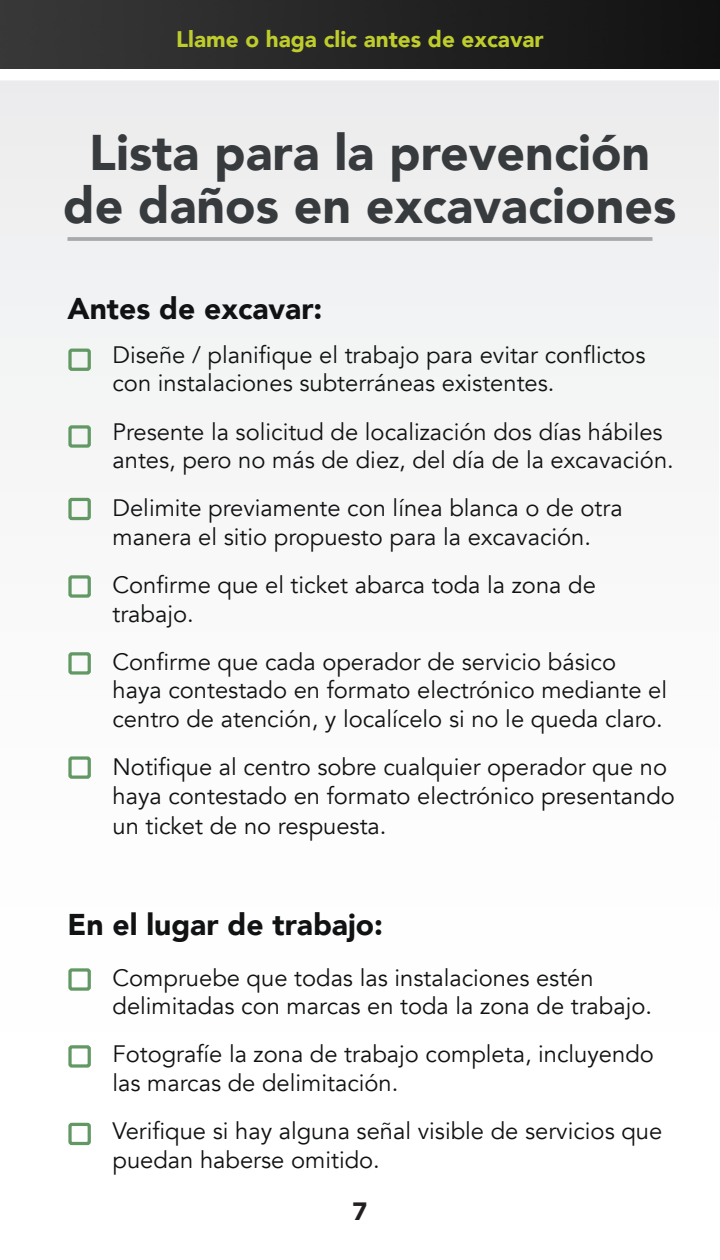
<style>
.page{position:relative;width:720px;height:1260px;background:#fff}
.page>*{position:absolute;margin:0;border:0;box-sizing:border-box;transform-origin:0 0}
.t1{font:900 50px/52.5px "Avenir";color:#383b3d;text-align:center}
.Body_Text{font:900 30px "Avenir";color:#111213}
.t2{font:900 25px "Avenir";color:#231f20}
.Paragraph_Style_2{font:23.75px/28.5px "Avenir";color:#111213}
.t3{font:900 22.5px "Avenir";color:#becd2b}
</style>
<div class="page">
<div style="left:0;top:80px;width:719px;height:1116px;background:#fafafa"></div>
<img style="left:0;top:0;width:720px;height:68px">
<hr style="left:68px;top:237px;width:584px;height:4px;background:#a7a9ab">
<div style="left:68px;top:349px;width:23px;height:22px;border:3px solid #619864;border-radius:2px"></div>
<div style="left:68px;top:425px;width:23px;height:23px;border:3px solid #619864;border-radius:2px"></div>
<div style="left:68px;top:498px;width:23px;height:22px;border:3px solid #619864;border-radius:2px"></div>
<div style="left:68px;top:575px;width:23px;height:23px;border:3px solid #619864;border-radius:2px"></div>
<div style="left:68px;top:652px;width:23px;height:23px;border:3px solid #619864;border-radius:2px"></div>
<div style="left:68px;top:756px;width:23px;height:23px;border:3px solid #619864;border-radius:2px"></div>
<div style="left:68px;top:968px;width:23px;height:23px;border:3px solid #619864;border-radius:2px"></div>
<div style="left:68px;top:1045px;width:23px;height:23px;border:3px solid #619864;border-radius:2px"></div>
<div style="left:68px;top:1123px;width:23px;height:22px;border:3px solid #619864;border-radius:2px"></div>
<p class="t3" style="left:176px;top:20px;width:369px">Llame o haga clic antes de excavar</p>
<p class="t1" style="left:63px;top:125px;width:614px">Lista para la prevención de daños en excavaciones</p>
<p class="Body_Text" style="left:68px;top:283px;width:256px">Antes de excavar:</p>
<p class="Paragraph_Style_2" style="left:112px;top:341px;width:534px">Diseñe / planifique el trabajo para evitar conflictos con instalaciones subterráneas existentes.</p>
<p class="Paragraph_Style_2" style="left:112px;top:418px;width:563px">Presente la solicitud de localización dos días hábiles antes, pero no más de diez, del día de la excavación.</p>
<p class="Paragraph_Style_2" style="left:112px;top:494px;width:512px">Delimite previamente con línea blanca o de otra manera el sitio propuesto para la excavación.</p>
<p class="Paragraph_Style_2" style="left:112px;top:571px;width:485px">Confirme que el ticket abarca toda la zona de trabajo.</p>
<p class="Paragraph_Style_2" style="left:112px;top:648px;width:556px">Confirme que cada operador de servicio básico haya contestado en formato electrónico mediante el centro de atención, y localícelo si no le queda claro.</p>
<p class="Paragraph_Style_2" style="left:112px;top:753px;width:564px;line-height:29.2px">Notifique al centro sobre cualquier operador que no haya contestado en formato electrónico presentando un ticket de no respuesta.</p>
<p class="Body_Text" style="left:68px;top:898px;width:317px">En el lugar de trabajo:</p>
<p class="Paragraph_Style_2" style="left:112px;top:964px;width:541px">Compruebe que todas las instalaciones estén delimitadas con marcas en toda la zona de trabajo.</p>
<p class="Paragraph_Style_2" style="left:112px;top:1040px;width:543px">Fotografíe la zona de trabajo completa, incluyendo las marcas de delimitación.</p>
<p class="Paragraph_Style_2" style="left:112px;top:1117px;width:551px">Verifique si hay alguna señal visible de servicios que puedan haberse omitido.</p>
<p class="t2" style="left:353px;top:1190px;width:16px">7</p>
</div>
